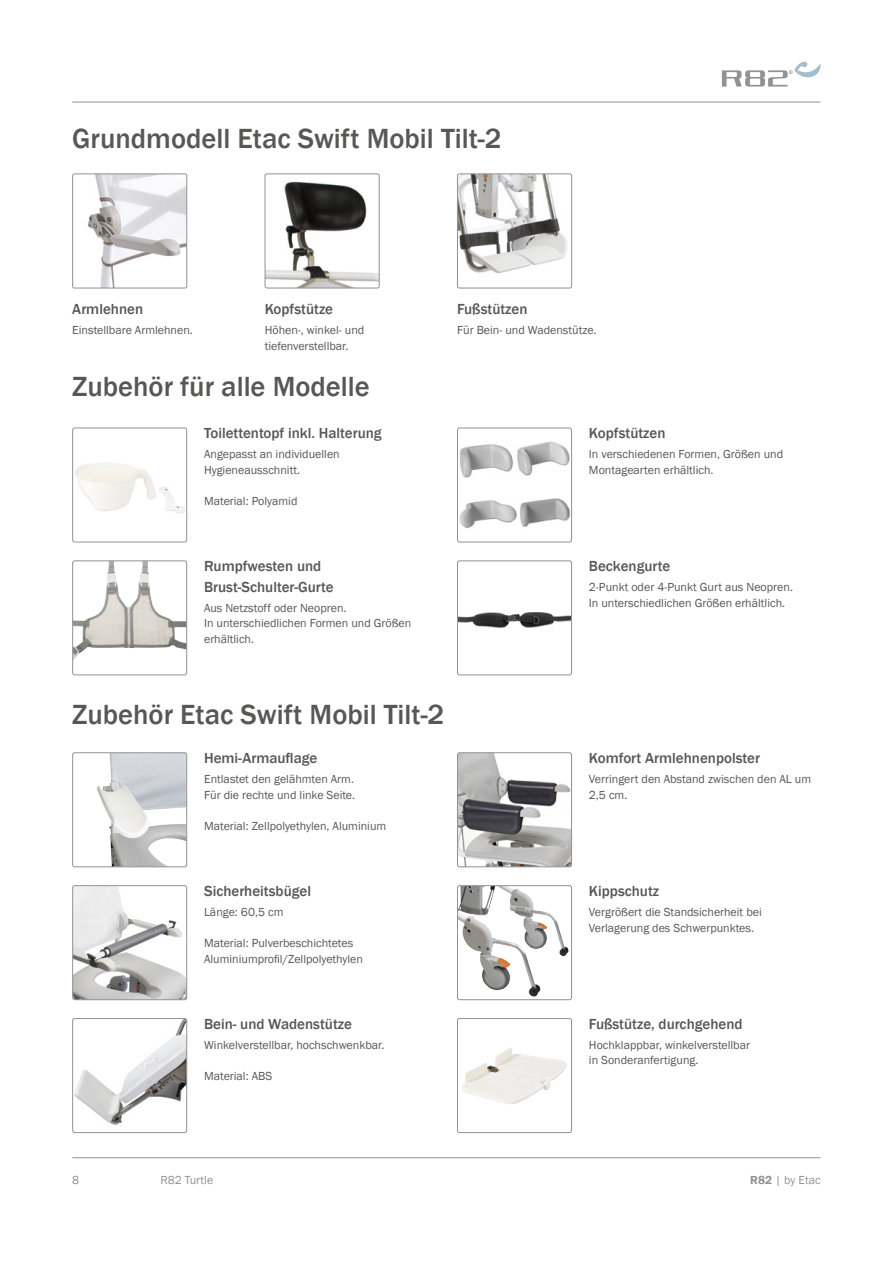
<style>
.page{position:relative;width:893px;height:1263px;background:#fff}
.page>*{position:absolute;margin:0;border:0;box-sizing:border-box;transform-origin:0 0}
.t1{font:500 28.5px "Franklin Gothic";color:#575756}
.t2{font:500 15px/20.7px "Franklin Gothic";color:#575756}
.t3{font:12px/15.8px "Franklin Gothic";color:#575756}
.t4{font:12px "Franklin Gothic";color:#909394}
.s1{font-weight:600}
</style>
<div class="page">
<hr style="left:72px;top:102px;width:749px;height:1px;background:#909394">
<hr style="left:72px;top:1157px;width:749px;height:1px;background:#909394">
<svg style="left:722px;top:62px;width:99px;height:25px"></svg>
<img style="left:75px;top:463px;width:110px;height:50px">
<div style="left:72px;top:428px;width:115px;height:114px;border:1px solid #909394;border-radius:2px"></div>
<svg style="left:72px;top:562px;width:116px;height:114px"></svg>
<img style="left:74px;top:562px;width:111px;height:99px">
<div style="left:72px;top:560px;width:115px;height:115px;border:1px solid #909394;border-radius:2px"></div>
<img style="left:457px;top:428px;width:115px;height:114px">
<div style="left:457px;top:428px;width:115px;height:114px;border:1px solid #909394;border-radius:2px"></div>
<img style="left:457px;top:612px;width:115px;height:63px">
<div style="left:457px;top:560px;width:115px;height:115px;border:1px solid #909394;border-radius:2px"></div>
<img style="left:96px;top:754px;width:89px;height:111px">
<div style="left:72px;top:752px;width:115px;height:115px;border:1px solid #909394;border-radius:2px"></div>
<img style="left:74px;top:887px;width:113px;height:113px">
<div style="left:72px;top:885px;width:115px;height:115px;border:1px solid #909394;border-radius:2px"></div>
<img style="left:74px;top:1018px;width:113px;height:107px">
<div style="left:72px;top:1018px;width:115px;height:115px;border:1px solid #909394;border-radius:2px"></div>
<img style="left:457px;top:754px;width:115px;height:113px">
<div style="left:457px;top:752px;width:115px;height:115px;border:1px solid #909394;border-radius:2px"></div>
<img style="left:459px;top:887px;width:110px;height:110px">
<div style="left:457px;top:885px;width:115px;height:115px;border:1px solid #909394;border-radius:2px"></div>
<img style="left:462px;top:1048px;width:105px;height:56px">
<div style="left:457px;top:1018px;width:115px;height:115px;border:1px solid #909394;border-radius:2px"></div>
<img style="left:87px;top:174px;width:100px;height:114px">
<div style="left:72px;top:174px;width:115px;height:114px;border:1px solid #909394;border-radius:2px"></div>
<img style="left:457px;top:174px;width:115px;height:114px">
<div style="left:457px;top:174px;width:115px;height:114px;border:1px solid #909394;border-radius:2px"></div>
<img style="left:265px;top:174px;width:114px;height:114px">
<div style="left:265px;top:174px;width:114px;height:114px;border:1px solid #909394;border-radius:2px"></div>
<h1 class="t1" style="left:72px;top:120px;width:431px">Grundmodell Etac Swift Mobil Tilt-2</h1>
<p class="t2" style="left:72px;top:299px;width:72px">Armlehnen</p>
<p class="t3" style="left:72px;top:323px;width:122px">Einstellbare Armlehnen.</p>
<p class="t2" style="left:265px;top:299px;width:70px">Kopfstütze</p>
<p class="t3" style="left:265px;top:323px;width:101px">Höhen-, winkel- und tiefenverstellbar.</p>
<h1 class="t1" style="left:72px;top:369px;width:299px">Zubehör für alle Modelle</h1>
<p class="t2" style="left:204px;top:423px;width:179px">Toilettentopf inkl. Halterung</p>
<p class="t3" style="left:204px;top:446px;width:137px">Angepasst an individuellen<br>Hygieneausschnitt.</p>
<p class="t3" style="left:204px;top:494px;width:95px">Material: Polyamid</p>
<p class="t2" style="left:204px;top:556px;width:131px">Rumpfwesten und<br>Brust-Schulter-Gurte</p>
<p class="t3" style="left:204px;top:600px;width:209px">Aus Netzstoff oder Neopren.<br>In unterschiedlichen Formen und Größen erhältlich.</p>
<p class="t2" style="left:457px;top:299px;width:72px">Fußstützen</p>
<p class="t3" style="left:457px;top:323px;width:141px">Für Bein- und Wadenstütze.</p>
<p class="t2" style="left:589px;top:423px;width:78px">Kopfstützen</p>
<p class="t3" style="left:589px;top:446px;width:196px">In verschiedenen Formen, Größen und<br>Montagearten erhältlich.</p>
<p class="t2" style="left:589px;top:556px;width:83px">Beckengurte</p>
<p class="t3" style="left:589px;top:579px;width:206px">2-Punkt oder 4-Punkt Gurt aus Neopren.<br>In unterschiedlichen Größen erhältlich.</p>
<h1 class="t1" style="left:72px;top:697px;width:374px">Zubehör Etac Swift Mobil Tilt-2</h1>
<p class="t2" style="left:204px;top:748px;width:115px">Hemi-Armauflage</p>
<p class="t3" style="left:204px;top:771px;width:153px">Entlastet den gelähmten Arm.<br>Für die rechte und linke Seite.</p>
<p class="t3" style="left:204px;top:818px;width:184px">Material: Zellpolyethylen, Aluminium</p>
<p class="t2" style="left:204px;top:880px;width:108px">Sicherheitsbügel</p>
<p class="t3" style="left:204px;top:904px;width:81px">Länge: 60,5 cm</p>
<p class="t3" style="left:204px;top:936px;width:160px">Material: Pulverbeschichtetes<br>Aluminiumprofil/Zellpolyethylen</p>
<p class="t2" style="left:204px;top:1013px;width:149px">Bein- und Wadenstütze</p>
<p class="t3" style="left:204px;top:1037px;width:182px">Winkelverstellbar, hochschwenkbar.</p>
<p class="t3" style="left:204px;top:1068px;width:70px">Material: ABS</p>
<p class="t2" style="left:589px;top:748px;width:173px">Komfort Armlehnenpolster</p>
<p class="t3" style="left:589px;top:771px;width:224px">Verringert den Abstand zwischen den AL um<br>2,5 cm.</p>
<p class="t2" style="left:589px;top:880px;width:72px">Kippschutz</p>
<p class="t3" style="left:589px;top:904px;width:174px">Vergrößert die Standsicherheit bei<br>Verlagerung des Schwerpunktes.</p>
<p class="t2" style="left:589px;top:1013px;width:155px">Fußstütze, durchgehend</p>
<p class="t3" style="left:589px;top:1037px;width:163px">Hochklappbar, winkelverstellbar in Sonderanfertigung.</p>
<p class="t4" style="left:72px;top:1173px;width:9px">8</p>
<p class="t4" style="left:160px;top:1173px;width:54px">R82 Turtle</p>
<p class="t4" style="left:750px;top:1173px;width:72px"><span class="s1">R82</span> | by Etac</p>
</div>
